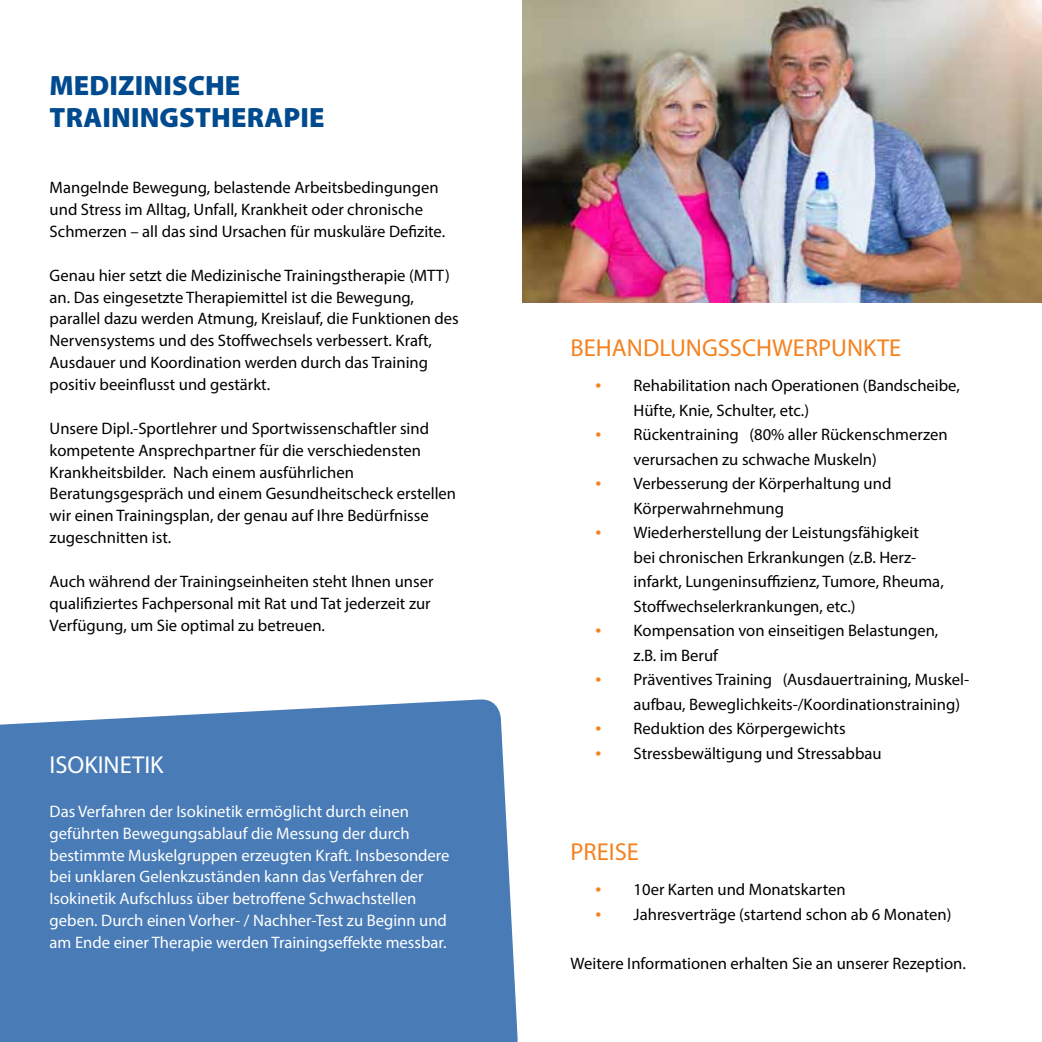
<style>
.page{position:relative;width:1042px;height:1042px;background:#fff}
.page>*{position:absolute;margin:0;border:0;box-sizing:border-box;transform-origin:0 0}
.t1{font:900 28px/31.5px "Myriad Pro";letter-spacing:.005em;color:#004a8f}
.t2{font:24.5px "Myriad Pro";color:#f58220}
.t3{font:24.5px "Myriad Pro";color:#fff}
.t4{font:16.62px/21.9px "Myriad Pro";color:#000}
.t5{font:16.62px/21.9px "Myriad Pro";color:#fff}
.s1{font-size:21px;color:#f58220}
</style>
<div class="page">
<div style="left:0;top:699px;width:518px;height:343px;background:#497cb7"></div>
<img style="left:522px;top:0;width:520px;height:303px">
<h1 class="t1" style="left:50px;top:71px;width:276px">MEDIZINISCHE<br>TRAININGSTHERAPIE</h1>
<p class="t4" style="left:50px;top:176px;width:397px">Mangelnde Bewegung, belastende Arbeitsbedingungen und Stress im Alltag, Unfall, Krankheit oder chronische<br>Schmerzen – all das sind Ursachen für muskuläre Defizite.</p>
<p class="t4" style="left:50px;top:264px;width:411px">Genau hier setzt die Medizinische Trainingstherapie (MTT) an. Das eingesetzte Therapiemittel ist die Bewegung, parallel dazu werden Atmung, Kreislauf, die Funktionen des Nervensystems und des Stoffwechsels verbessert. Kraft, Ausdauer und Koordination werden durch das Training positiv beeinflusst und gestärkt.</p>
<p class="t4" style="left:50px;top:417px;width:408px">Unsere Dipl.-Sportlehrer und Sportwissenschaftler sind kompetente Ansprechpartner für die verschiedensten Krankheitsbilder. Nach einem ausführlichen Beratungsgespräch und einem Gesundheitscheck erstellen wir einen Trainingsplan, der genau auf Ihre Bedürfnisse zugeschnitten ist.</p>
<p class="t4" style="left:50px;top:570px;width:385px">Auch während der Trainingseinheiten steht Ihnen unser qualifiziertes Fachpersonal mit Rat und Tat jederzeit zur<br>Verfügung, um Sie optimal zu betreuen.</p>
<h2 class="t3" style="left:50px;top:749px;width:115px">ISOKINETIK</h2>
<p class="t5" style="left:50px;top:800px;width:401px">Das Verfahren der Isokinetik ermöglicht durch einen geführten Bewegungsablauf die Messung der durch bestimmte Muskelgruppen erzeugten Kraft. Insbesondere bei unklaren Gelenkzuständen kann das Verfahren der Isokinetik Aufschluss über betroffene Schwachstellen geben. Durch einen Vorher- / Nachher-Test zu Beginn und am Ende einer Therapie werden Trainingseffekte messbar.</p>
<h2 class="t2" style="left:570px;top:333px;width:332px">BEHANDLUNGSSCHWERPUNKTE</h2>
<p class="t4" style="left:633px;top:373px;width:328px;line-height:24.5px;text-indent:-38px"><span class="s1">•</span> Rehabilitation nach Operationen (Bandscheibe,<br>Hüfte, Knie, Schulter, etc.)</p>
<p class="t4" style="left:633px;top:422px;width:315px;line-height:24.5px;text-indent:-38px"><span class="s1">•</span> Rückentraining (80% aller Rückenschmerzen verursachen zu schwache Muskeln)</p>
<p class="t4" style="left:633px;top:471px;width:259px;line-height:24.5px;text-indent:-38px"><span class="s1">•</span> Verbesserung der Körperhaltung und<br>Körperwahrnehmung</p>
<p class="t4" style="left:633px;top:520px;width:312px;line-height:24.5px;text-indent:-38px"><span class="s1">•</span> Wiederherstellung der Leistungsfähigkeit bei chronischen Erkrankungen (z.B. Herz&shy;infarkt, Lungeninsuffizienz, Tumore, Rheuma, Stoffwechselerkrankungen, etc.)</p>
<p class="t4" style="left:633px;top:618px;width:306px;line-height:24.5px;text-indent:-38px"><span class="s1">•</span> Kompensation von einseitigen Belastungen, z.B. im Beruf</p>
<p class="t4" style="left:633px;top:667px;width:337px;line-height:24.5px;text-indent:-38px"><span class="s1">•</span> Präventives Training (Ausdauertraining, Muskel&shy;aufbau, Beweglichkeits-/Koordinationstraining)</p>
<p class="t4" style="left:595px;top:717px;width:252px"><span class="s1">•</span> Reduktion des Körpergewichts</p>
<p class="t4" style="left:595px;top:742px;width:288px"><span class="s1">•</span> Stressbewältigung und Stressabbau</p>
<h2 class="t2" style="left:570px;top:837px;width:70px">PREISE</h2>
<p class="t4" style="left:595px;top:878px;width:252px"><span class="s1">•</span> 10er Karten und Monatskarten</p>
<p class="t4" style="left:595px;top:903px;width:357px"><span class="s1">•</span> Jahresverträge (startend schon ab 6 Monaten)</p>
<p class="t4" style="left:570px;top:952px;width:397px">Weitere Informationen erhalten Sie an unserer Rezeption.</p>
</div>
